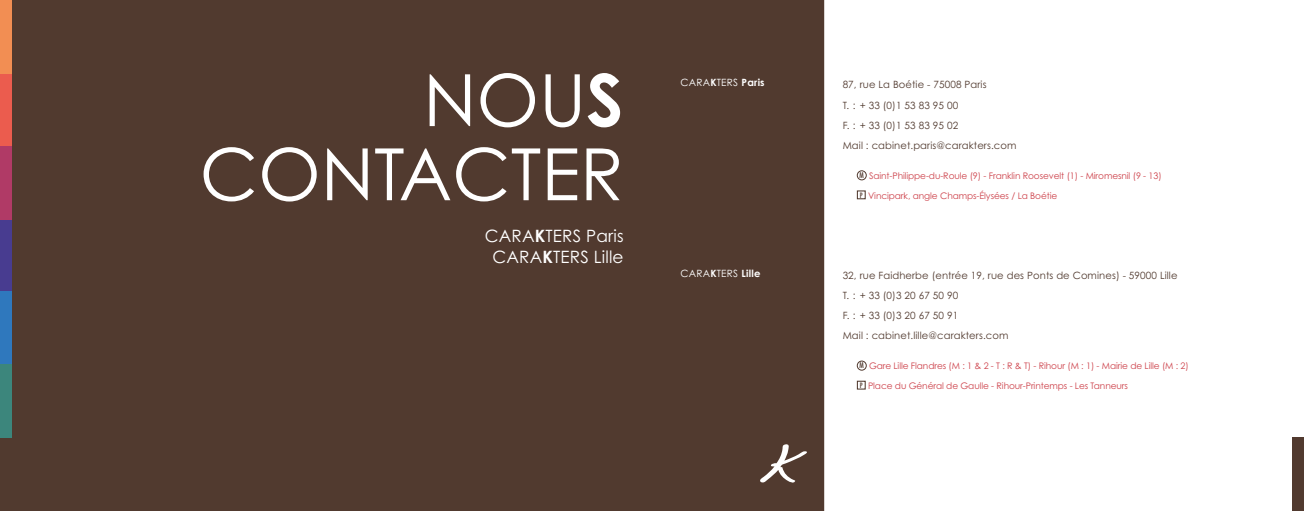
<style>
.page{position:relative;width:1304px;height:511px;background:#fff}
.page>*{position:absolute;margin:0;border:0;box-sizing:border-box;transform-origin:0 0}
.t1{font:72px/74px "Century Gothic Std";color:#fff;text-align:right}
.t2{font:17px/21px "Century Gothic Std";letter-spacing:.01em;color:#fff;text-align:center}
.t3{font:10px/20px "Century Gothic Std";letter-spacing:.01em;color:#513a2f}
.t4{font:10px "Century Gothic Std";letter-spacing:.025em;color:#fff}
.t5{font:9px "Century Gothic Std";letter-spacing:-.01em;color:#cd414a}
.s1{font-weight:700}
.s2{font-family:"Futura";font-stretch:condensed;font-size:7.8px;color:#513a2f}
.s3{font-family:"Futura";font-stretch:condensed;font-size:7.2px;color:#513a2f}
</style>
<div class="page">
<div style="left:0;top:0;width:824px;height:510px;background:#513a2f"></div>
<div style="left:857px;top:170px;width:10px;height:10px;border:1px solid #513a2f;border-radius:50%"></div>
<div style="left:857px;top:190px;width:9px;height:9px;background:#fff;border:1px solid #513a2f"></div>
<div style="left:857px;top:360px;width:10px;height:10px;border:1px solid #513a2f;border-radius:50%"></div>
<div style="left:857px;top:380px;width:9px;height:9px;background:#fff;border:1px solid #513a2f"></div>
<div style="left:0;top:73px;width:11px;height:73px;background:#eb5c4e"></div>
<div style="left:0;top:219px;width:11px;height:73px;background:#483c90"></div>
<div style="left:0;top:146px;width:11px;height:73px;background:#b03a66"></div>
<div style="left:0;top:292px;width:11px;height:72px;background:#2f78bd"></div>
<div style="left:0;top:364px;width:11px;height:73px;background:#3c867c"></div>
<div style="left:1293px;top:437px;width:11px;height:73px;background:#513a2f"></div>
<div style="left:0;top:0;width:11px;height:73px;background:#f28e53"></div>
<svg style="left:760px;top:443px;width:47px;height:40px"></svg>
<h1 class="t1" style="left:200px;top:62px;width:426px">NOU<span class="s1">S<br></span>CONTACTER</h1>
<p class="t4" style="left:680px;top:76px;width:86px">CARA<span class="s1">K</span>TERS <span class="s1">Paris</span></p>
<h2 class="t2" style="left:485px;top:225px;width:140px">CARA<span class="s1">K</span>TERS Paris<br>CARA<span class="s1">K</span>TERS Lille</h2>
<p class="t4" style="left:680px;top:267px;width:82px">CARA<span class="s1">K</span>TERS <span class="s1">Lille</span></p>
<p class="t3" style="left:843px;top:75px;width:175px">87, rue La Boétie - 75008 Paris<br>T. : + 33 (0)1 53 83 95 00<br>F. : + 33 (0)1 53 83 95 02<br>Mail : cabinet.paris@carakters.com</p>
<p class="t5" style="left:860px;top:170px;width:304px"><span class="s2">M</span> Saint-Philippe-du-Roule (9) - Franklin Roosevelt (1) - Miromesnil (9 - 13)</p>
<p class="t5" style="left:860px;top:190px;width:199px"><span class="s3">P</span> Vincipark, angle Champs-Élysées / La Boétie</p>
<p class="t3" style="left:843px;top:265px;width:336px">32, rue Faidherbe (entrée 19, rue des Ponts de Comines) - 59000 Lille T. : + 33 (0)3 20 67 50 90<br>F. : + 33 (0)3 20 67 50 91<br>Mail : cabinet.lille@carakters.com</p>
<p class="t5" style="left:860px;top:360px;width:331px"><span class="s2">M</span> Gare Lille Flandres (M : 1 &amp; 2 - T : R &amp; T) - Rihour (M : 1) - Mairie de Lille (M : 2)</p>
<p class="t5" style="left:860px;top:380px;width:270px"><span class="s3">P</span> Place du Général de Gaulle - Rihour-Printemps - Les Tanneurs</p>
</div>
